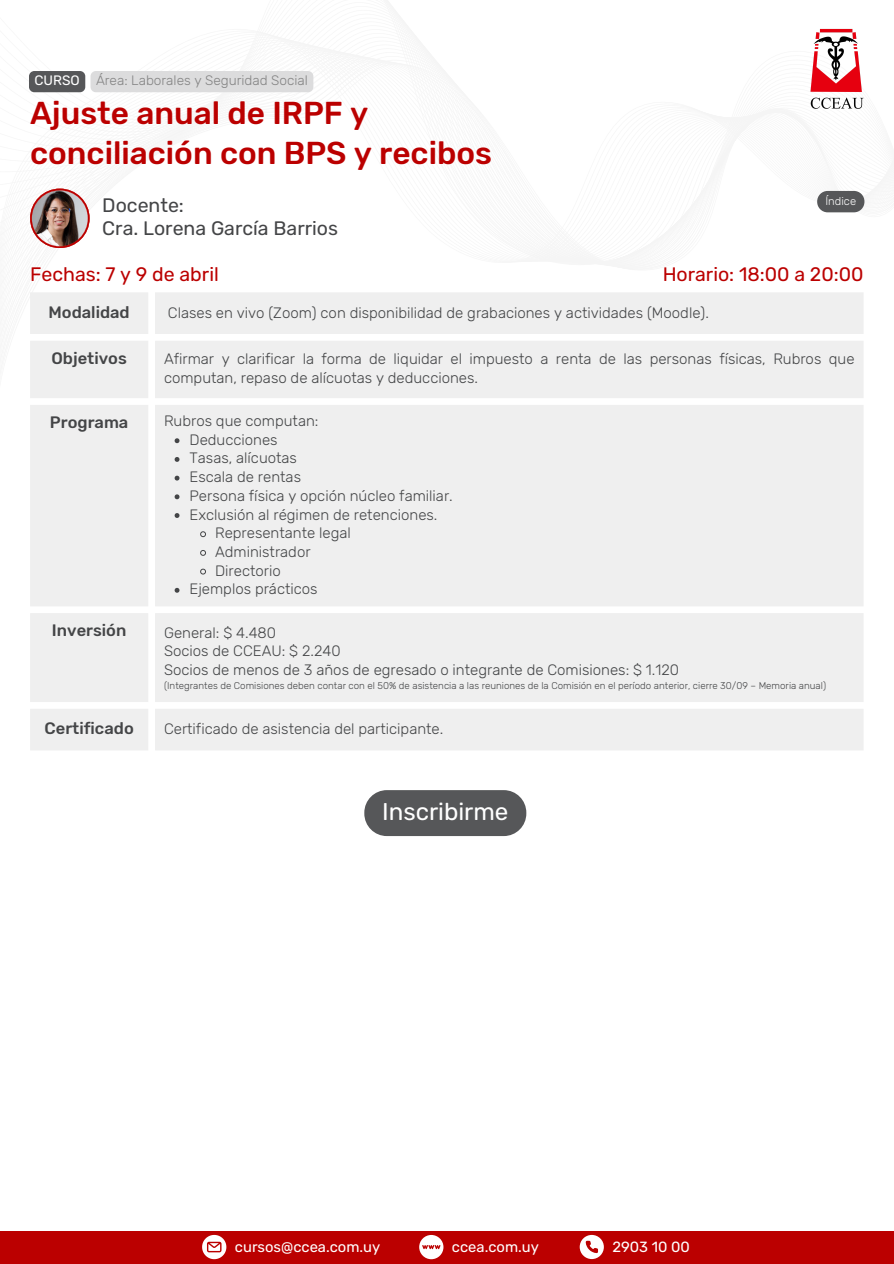
<style>
.page{position:relative;width:894px;height:1264px;background:#fff}
.page>*{position:absolute;margin:0;border:0;box-sizing:border-box;transform-origin:0 0}
.t1{font:500 31.5px/39.2px "Rubik";color:#b00}
.t2{font:24.15px "Rubik";color:#fff}
.t3{font:19.5px "Rubik";color:#b00}
.t4{font:19.5px/23.7px "Rubik";color:#444547}
.t5{font:500 16.5px "Rubik";color:#444547}
.t6{font:300 15px/18.8px "Rubik";color:#444547}
.t7{font:14.7px "Rubik";color:#fff}
.t8{font:300 13.65px "Rubik";color:#848484}
.t9{font:13.65px "Rubik";color:#fff}
.t10{font:300 11.25px "Rubik";color:#fff}
.t11{font:300 9.75px "Rubik";color:#444547}
</style>
<div class="page">
<div style="left:0;top:1231px;width:893px;height:32px;background:#b00"></div>
<img style="left:810px;top:28px;width:54px;height:81px">
<div style="left:30px;top:292px;width:833px;height:458px;background:#efefef"></div>
<svg style="left:174px;top:438px;width:5px;height:5px"></svg>
<svg style="left:174px;top:457px;width:5px;height:5px"></svg>
<svg style="left:174px;top:475px;width:5px;height:5px"></svg>
<svg style="left:174px;top:494px;width:5px;height:5px"></svg>
<svg style="left:174px;top:513px;width:5px;height:5px"></svg>
<svg style="left:199px;top:531px;width:7px;height:6px"></svg>
<svg style="left:199px;top:549px;width:7px;height:7px"></svg>
<svg style="left:199px;top:568px;width:7px;height:7px"></svg>
<svg style="left:174px;top:588px;width:5px;height:4px"></svg>
<svg style="left:202px;top:1234px;width:24px;height:24px"></svg>
<svg style="left:419px;top:1235px;width:24px;height:23px"></svg>
<svg style="left:579px;top:1234px;width:24px;height:24px"></svg>
<div style="left:90px;top:71px;width:223px;height:21px;background:#dcdcdd;border-radius:5px"></div>
<div style="left:29px;top:71px;width:56px;height:21px;background:#565759;border-radius:5px"></div>
<div style="left:364px;top:790px;width:162px;height:46px;background:#565759;border-radius:22px"></div>
<svg style="left:817px;top:191px;width:47px;height:21px"></svg>
<img style="left:30px;top:188px;width:60px;height:60px">
<p class="t9" style="left:34px;top:72px;width:47px">CURSO</p>
<p class="t8" style="left:96px;top:72px;width:213px">Área: Laborales y Seguridad Social</p>
<p class="t1" style="left:30px;top:94px;width:463px">Ajuste anual de IRPF y conciliación con BPS y recibos</p>
<p class="t4" style="left:102px;top:193px;width:237px">Docente:<br>Cra. Lorena García Barrios</p>
<p class="t10" style="left:825px;top:195px;width:32px">Índice</p>
<p class="t3" style="left:30px;top:263px;width:190px">Fechas: 7 y 9 de abril</p>
<p class="t3" style="left:662px;top:263px;width:202px">Horario: 18:00 a 20:00</p>
<p class="t5" style="left:48px;top:302px;width:83px">Modalidad</p>
<h4 class="t6" style="left:168px;top:303px;width:542px">Clases en vivo (Zoom) con disponibilidad de grabaciones y actividades (Moodle).</h4>
<h5 class="t5" style="left:51px;top:348px;width:77px">Objetivos</h5>
<h1 class="t6" style="left:164px;top:350px;width:691px">Afirmar y clarificar la forma de liquidar el impuesto a renta de las personas físicas, Rubros que computan, repaso de alícuotas y deducciones.</h1>
<p class="t5" style="left:50px;top:412px;width:80px">Programa</p>
<p class="t6" style="left:164px;top:411px;width:156px">Rubros que computan:</p>
<h3 class="t6" style="left:189px;top:430px;width:89px">Deducciones</h3>
<h3 class="t6" style="left:189px;top:449px;width:109px">Tasas, alícuotas</h3>
<p class="t6" style="left:189px;top:467px;width:113px">Escala de rentas</p>
<p class="t6" style="left:189px;top:486px;width:265px">Persona física y opción núcleo familiar.</p>
<h3 class="t6" style="left:189px;top:505px;width:249px">Exclusión al régimen de retenciones.</h3>
<p class="t6" style="left:215px;top:524px;width:137px">Representante legal</p>
<p class="t6" style="left:215px;top:542px;width:97px">Administrador</p>
<p class="t6" style="left:215px;top:561px;width:67px">Directorio</p>
<p class="t6" style="left:189px;top:580px;width:129px">Ejemplos prácticos</p>
<p class="t5" style="left:52px;top:621px;width:76px">Inversión</p>
<p class="t6" style="left:164px;top:623px;width:114px">General: $ 4.480</p>
<p class="t6" style="left:164px;top:641px;width:178px">Socios de CCEAU: $ 2.240</p>
<p class="t6" style="left:164px;top:660px;width:516px">Socios de menos de 3 años de egresado o integrante de Comisiones: $ 1.120</p>
<p class="t11" style="left:164px;top:679px;width:663px">(Integrantes de Comisiones deben contar con el 50% de asistencia a las reuniones de la Comisión en el período anterior, cierre 30/09 – Memoria anual)</p>
<p class="t5" style="left:44px;top:718px;width:91px">Certificado</p>
<p class="t6" style="left:164px;top:719px;width:281px">Certificado de asistencia del participante.</p>
<p class="t2" style="left:382px;top:797px;width:128px">Inscribirme</p>
<p class="t7" style="left:235px;top:1237px;width:147px">cursos@ccea.com.uy</p>
<p class="t7" style="left:452px;top:1237px;width:88px">ccea.com.uy</p>
<p class="t7" style="left:612px;top:1237px;width:79px">2903 10 00</p>
</div>
